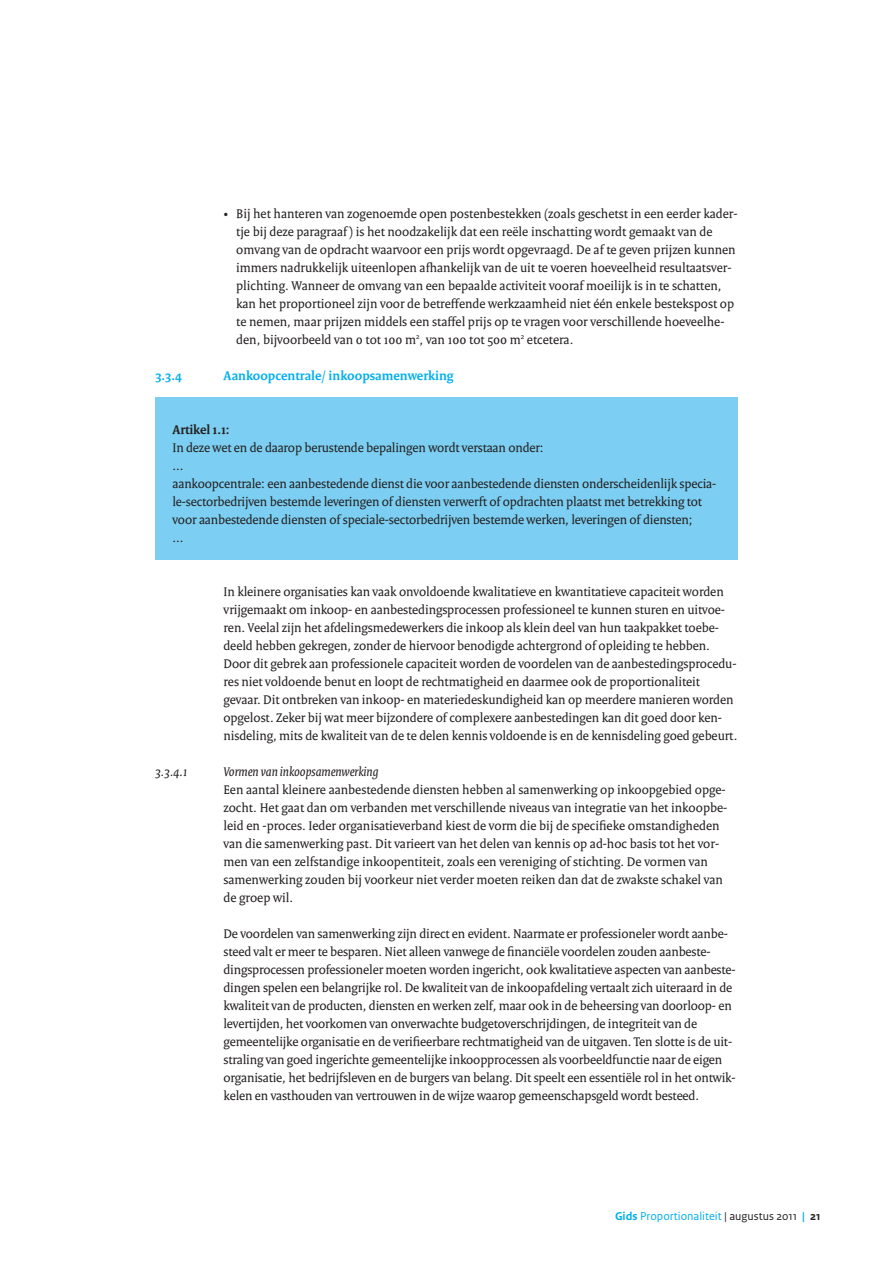
<style>
.page{position:relative;width:893px;height:1263px;background:#fff}
.page>*{position:absolute;margin:0;border:0;box-sizing:border-box;transform-origin:0 0}
.t1{font:13.5px/18px "Rijksoverheid Serif";letter-spacing:-.005em;color:#231f20}
.t2{font:700 13.5px "Rijksoverheid Serif";color:#00aeef}
.t3{font:italic 13.5px "Rijksoverheid Serif";color:#231f20}
.t4{font:700 13.5px "Rijksoverheid Serif";letter-spacing:-.01em;color:#231f20}
.t5{font:12px "Rijksoverheid Sans Text";color:#00aeef}
.s1{font-weight:700}
.s2{color:#231f20}
.s3{font-weight:700;color:#231f20}
</style>
<div class="page">
<div style="left:155px;top:398px;width:582px;height:162px;background:#7ccff2"></div>
<p class="t1" style="left:236px;top:204px;width:503px;text-indent:-13px">• Bij het hanteren van zogenoemde open postenbestekken (zoals geschetst in een eerder kader&shy;tje bij deze paragraaf ) is het noodzakelijk dat een reële inschatting wordt gemaakt van de omvang van de opdracht waarvoor een prijs wordt opgevraagd. De af te geven prijzen kunnen immers nadrukkelijk uiteenlopen afhankelijk van de uit te voeren hoeveelheid resultaatsver&shy;plichting. Wanneer de omvang van een bepaalde activiteit vooraf moeilijk is in te schatten, kan het proportioneel zijn voor de betreffende werkzaamheid niet één enkele bestekspost op te nemen, maar prijzen middels een staffel prijs op te vragen voor verschillende hoeveelhe&shy;den, bijvoorbeeld van 0 tot 100 m<sup>2</sup>, van 100 tot 500 m<sup>2</sup> etcetera.</p>
<p class="t2" style="left:155px;top:367px;width:28px">3.3.4</p>
<p class="t2" style="left:223px;top:367px;width:232px">Aankoopcentrale/ inkoopsamenwerking</p>
<p class="t4" style="left:172px;top:421px;width:59px">Artikel 1.1:</p>
<p class="t1" style="left:172px;top:438px;width:545px">In deze wet en de daarop berustende bepalingen wordt verstaan onder:<br>...<br>aankoopcentrale: een aanbestedende dienst die voor aanbestedende diensten onderscheidenlijk specia&shy;le-sectorbedrijven bestemde leveringen of diensten verwerft of opdrachten plaatst met betrekking tot voor aanbestedende diensten of speciale-sectorbedrijven bestemde werken, leveringen of diensten;<br>...</p>
<p class="t1" style="left:223px;top:582px;width:515px">In kleinere organisaties kan vaak onvoldoende kwalitatieve en kwantitatieve capaciteit worden vrijgemaakt om inkoop- en aanbestedingsprocessen professioneel te kunnen sturen en uitvoe&shy;ren. Veelal zijn het afdelingsmedewerkers die inkoop als klein deel van hun taakpakket toebe&shy;deeld hebben gekregen, zonder de hiervoor benodigde achtergrond of opleiding te hebben.<br>Door dit gebrek aan professionele capaciteit worden de voordelen van de aanbestedingsprocedu&shy;res niet voldoende benut en loopt de rechtmatigheid en daarmee ook de proportionaliteit gevaar. Dit ontbreken van inkoop- en materiedeskundigheid kan op meerdere manieren worden opgelost. Zeker bij wat meer bijzondere of complexere aanbestedingen kan dit goed door ken&shy;nisdeling, mits de kwaliteit van de te delen kennis voldoende is en de kennisdeling goed gebeurt.</p>
<p class="t3" style="left:155px;top:763px;width:33px">3.3.4.1</p>
<p class="t3" style="left:223px;top:763px;width:156px">Vormen van inkoopsamenwerking</p>
<p class="t1" style="left:223px;top:780px;width:505px">Een aantal kleinere aanbestedende diensten hebben al samenwerking op inkoopgebied opge&shy;zocht. Het gaat dan om verbanden met verschillende niveaus van integratie van het inkoopbe&shy;leid en -proces. Ieder organisatieverband kiest de vorm die bij de specifieke omstandigheden van die samenwerking past. Dit varieert van het delen van kennis op ad-hoc basis tot het vor&shy;men van een zelfstandige inkoopentiteit, zoals een vereniging of stichting. De vormen van samenwerking zouden bij voorkeur niet verder moeten reiken dan dat de zwakste schakel van de groep wil.</p>
<p class="t1" style="left:223px;top:924px;width:514px">De voordelen van samenwerking zijn direct en evident. Naarmate er professioneler wordt aanbe&shy;steed valt er meer te besparen. Niet alleen vanwege de financiële voordelen zouden aanbeste&shy;dingsprocessen professioneler moeten worden ingericht, ook kwalitatieve aspecten van aanbeste&shy;dingen spelen een belangrijke rol. De kwaliteit van de inkoopafdeling vertaalt zich uiteraard in de kwaliteit van de producten, diensten en werken zelf, maar ook in de beheersing van doorloop- en levertijden, het voorkomen van onverwachte budgetoverschrijdingen, de integriteit van de gemeentelijke organisatie en de verifieerbare rechtmatigheid van de uitgaven. Ten slotte is de uit&shy;straling van goed ingerichte gemeentelijke inkoopprocessen als voorbeeldfunctie naar de eigen organisatie, het bedrijfsleven en de burgers van belang. Dit speelt een essentiële rol in het ontwik&shy;kelen en vasthouden van vertrouwen in de wijze waarop gemeenschapsgeld wordt besteed.</p>
<p class="t5" style="left:615px;top:1209px;width:207px"><span class="s1">Gids</span> Proportionaliteit <span class="s2">| augustus 2011</span> <span class="s1">|</span> <span class="s3">21</span></p>
</div>
